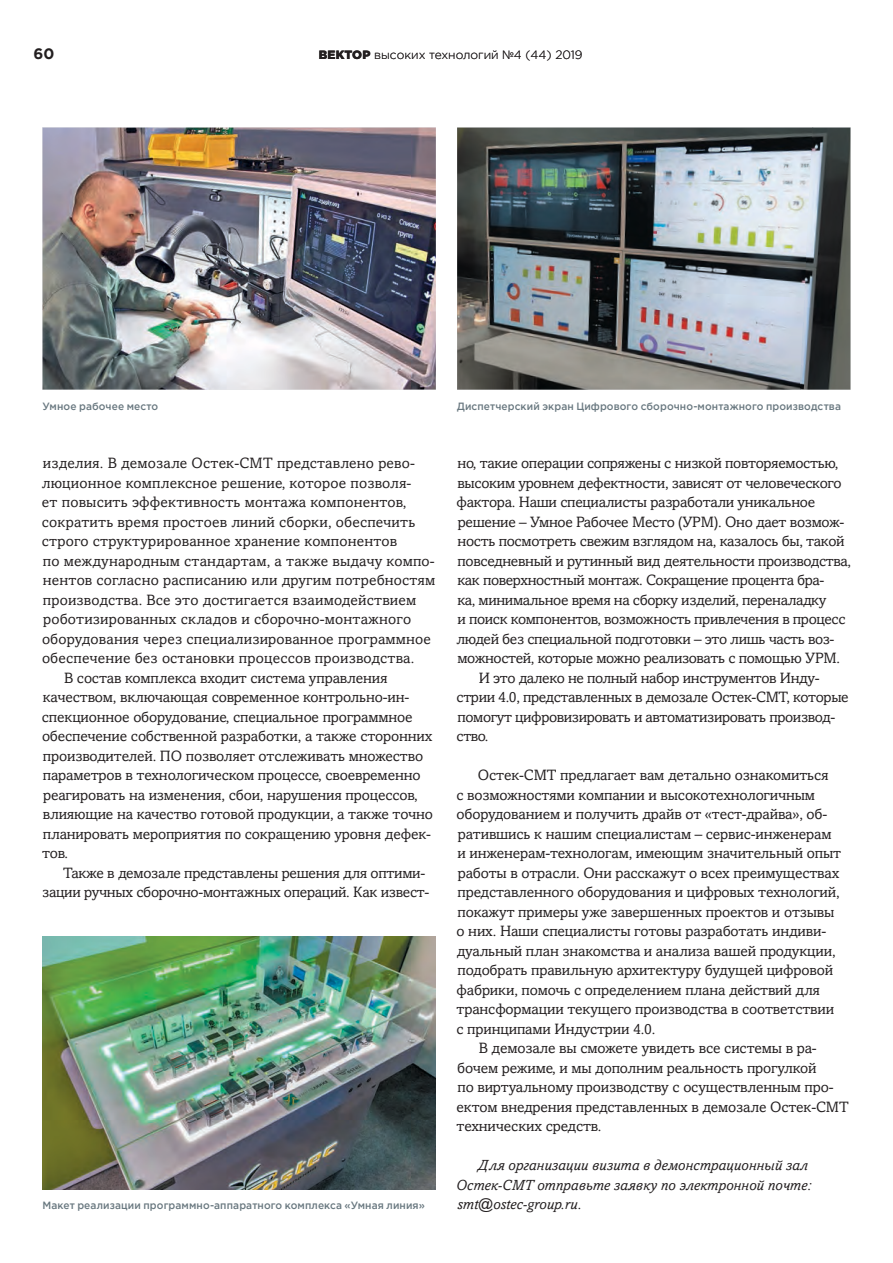
<style>
.page{position:relative;width:893px;height:1263px;background:#fff}
.page>*{position:absolute;margin:0;border:0;box-sizing:border-box;transform-origin:0 0}
.t1{font:15px "Amasis MTW1 G";letter-spacing:-.01em;color:#231f20}
.t2{font:15px "Amasis MTW1 G";letter-spacing:.01em;color:#231f20}
.t3{font:italic 15px/19.5px "Amasis MTW1 G";color:#231f20}
.t4{font:700 15px "Gotham Pro";color:#231f20}
.t5{font:300 12px "Gotham Pro";color:#231f20}
.t6{font:500 10.5px "Gotham Pro";letter-spacing:.01em;color:#697880}
.s1{font-weight:900}
</style>
<div class="page">
<img style="left:43px;top:128px;width:393px;height:262px">
<img style="left:43px;top:936px;width:393px;height:253px">
<img style="left:457px;top:128px;width:343px;height:262px">
<img style="left:800px;top:128px;width:50px;height:262px">
<p class="t4" style="left:33px;top:45px;width:22px">60</p>
<p class="t5" style="left:319px;top:48px;width:265px"><span class="s1">ВЕКТОР</span> высоких технологий №4 (44) 2019</p>
<p class="t6" style="left:43px;top:400px;width:117px">Умное рабочее место</p>
<p class="t2" style="left:43px;top:454px;width:374px">ccccccc. c cccccccc ccccc-ccc cccccccccccc cccc-</p>
<p class="t1" style="left:42px;top:474px;width:371px">ccccccccc ccccccccccc ccccccc, ccccccc ccccccc-</p>
<p class="t1" style="left:42px;top:493px;width:366px">cc cccccccc ccccccccccccc ccccccc ccccccccccc,</p>
<p class="t1" style="left:42px;top:513px;width:375px">ccccccccc ccccc cccccccc ccccc cccccc, cccccccccc</p>
<p class="t1" style="left:42px;top:532px;width:357px">cccccc ccccccccccccccccc cccccccc ccccccccccc</p>
<p class="t1" style="left:43px;top:552px;width:393px">cc ccccccccccccc cccccccccc, c ccccc cccccc ccccc-</p>
<p class="t2" style="left:43px;top:571px;width:394px">cccccc cccccccc cccccccccc ccc cccccc cccccccccccc</p>
<p class="t2" style="left:43px;top:591px;width:375px">cccccccccccc. ccc ccc ccccccccccc ccccccccccccccc</p>
<p class="t1" style="left:43px;top:610px;width:370px">cccccccccccccccc ccccccc c cccccccc-cccccccccc</p>
<p class="t2" style="left:42px;top:630px;width:390px">cccccccccccc ccccc cccccccccccccccccc ccccccccccc</p>
<p class="t1" style="left:42px;top:649px;width:374px">ccccccccccc ccc ccccccccc ccccccccc cccccccccccc.</p>
<p class="t1" style="left:64px;top:669px;width:325px">c cccccc ccccccccc cccccc ccccccc cccccccccc</p>
<p class="t1" style="left:43px;top:688px;width:368px">ccccccccc, cccccccccc ccccccccccc cccccccccc-cc-</p>
<p class="t1" style="left:42px;top:708px;width:372px">ccccccccccc cccccccccccc, ccccccccccc ccccccccccc</p>
<p class="t1" style="left:42px;top:727px;width:392px">ccccccccccc ccccccccccc cccccccccc, c ccccc ccccccccc</p>
<p class="t1" style="left:43px;top:747px;width:382px">cccccccccccccc. cc ccccccccc ccccccccccc ccccccccc</p>
<p class="t1" style="left:43px;top:766px;width:379px">cccccccccc c ccccccccccccccc cccccccc, cccccccccccc</p>
<p class="t1" style="left:43px;top:786px;width:376px">ccccccccccc cc ccccccccc, cccc, ccccccccc ccccccccc,</p>
<p class="t1" style="left:43px;top:805px;width:392px">cccccccc cc cccccccc ccccccc ccccccccc, c ccccc ccccc</p>
<p class="t1" style="left:43px;top:825px;width:390px">ccccccccccc ccccccccccc cc cccccccccc cccccc ccccc-</p>
<p class="t1" style="left:42px;top:844px;width:28px">ccc.</p>
<p class="t1" style="left:63px;top:864px;width:364px">ccccc c cccccccc cccccccccccc ccccccc ccc cccccc-</p>
<p class="t1" style="left:42px;top:883px;width:389px">ccccc cccccc cccccccc-ccccccccc cccccccc. ccc cccccc-</p>
<p class="t6" style="left:43px;top:1199px;width:384px">Макет реализации программно-аппаратного комплекса «Умная линия»</p>
<p class="t6" style="left:457px;top:400px;width:385px">Диспетчерский экран Цифрового сборочно-монтажного производства</p>
<p class="t1" style="left:457px;top:454px;width:382px">cc, ccccc cccccccc ccccccccc c cccccc cccccccccccccc,</p>
<p class="t1" style="left:457px;top:474px;width:386px">ccccccc ccccccc ccccccccccc, ccccccc cc ccccccccccccc</p>
<p class="t1" style="left:457px;top:493px;width:360px">ccccccc. cccc ccccccccccc ccccccccccc cccccccccc</p>
<p class="t1" style="left:458px;top:513px;width:388px">ccccccc – ccccc ccccccc ccccc (ccc). ccc cccc cccccc-</p>
<p class="t1" style="left:457px;top:532px;width:389px">ccccc cccccccccc cccccc cccccccc cc, cccccccc cc, ccccc</p>
<p class="t1" style="left:457px;top:552px;width:395px">cccccccccccc c cccccccc ccc cccccccccccc cccccccccccc,</p>
<p class="t1" style="left:457px;top:571px;width:368px">ccc ccccccccccccc cccccc. cccccccccc cccccccc ccc-</p>
<p class="t1" style="left:457px;top:591px;width:370px">cc, ccccccccccc ccccc cc cccccc ccccccc, ccccccccccc</p>
<p class="t1" style="left:457px;top:610px;width:390px">c ccccc ccccccccccc, ccccccccccc ccccccccccc c ccccccc</p>
<p class="t1" style="left:456px;top:630px;width:380px">ccccc ccc ccccccccccc cccccccccc – ccc cccc ccccc ccc-</p>
<p class="t1" style="left:457px;top:649px;width:384px">ccccccccc, ccccccc ccccc ccccccccccc c ccccccc ccc.</p>
<p class="t1" style="left:479px;top:669px;width:342px">c ccc cccccc cc cccccc ccccc cccccccccccc cccc-</p>
<p class="t1" style="left:456px;top:688px;width:394px">ccccc 4.0, cccccccccccccc c cccccccc ccccc-ccc, ccccccc</p>
<p class="t1" style="left:457px;top:708px;width:379px">ccccccc ccccccccccccccc c cccccccccccccccc cccccccc-</p>
<p class="t1" style="left:456px;top:727px;width:33px">cccc.</p>
<p class="t1" style="left:478px;top:766px;width:352px">ccccc-ccc cccccccccc ccc cccccccc cccccccccccc</p>
<p class="t1" style="left:456px;top:786px;width:360px">c ccccccccccccc cccccccc c ccccccccccccccccccc</p>
<p class="t1" style="left:457px;top:805px;width:372px">ccccccccccccc c cccccccc ccccc cc «cccc-cccccc», cc-</p>
<p class="t1" style="left:458px;top:825px;width:375px">ccccccccc c ccccc cccccccccccc – cccccc-ccccccccc</p>
<p class="t1" style="left:457px;top:844px;width:385px">c ccccccccc-cccccccccc, ccccccc cccccccccccc cccc</p>
<p class="t1" style="left:458px;top:864px;width:383px">cccccc c ccccccc. ccc ccccccccc c cccc ccccccccccccc</p>
<p class="t1" style="left:457px;top:883px;width:384px">ccccccccccccccc cccccccccccc c cccccccc cccccccccc,</p>
<p class="t1" style="left:457px;top:903px;width:378px">ccccccc ccccccc ccc ccccccccccc cccccccc c cccccc</p>
<p class="t1" style="left:457px;top:922px;width:371px">c ccc. cccc ccccccccccc cccccc ccccccccccc cccccc-</p>
<p class="t1" style="left:457px;top:942px;width:380px">cccccccc cccc cccccccccc c ccccccc ccccc ccccccccc,</p>
<p class="t1" style="left:457px;top:961px;width:377px">ccccccccc cccccccccc ccccccccccc ccccccc cccccccc</p>
<p class="t1" style="left:457px;top:981px;width:365px">ccccccc, cccccc c cccccccccccc ccccc cccccccc ccc</p>
<p class="t1" style="left:457px;top:1000px;width:379px">ccccccccccccc cccccccc cccccccccccc c cccccccccccc</p>
<p class="t1" style="left:456px;top:1020px;width:200px">c cccccccccc ccccccccc 4.0.</p>
<p class="t1" style="left:479px;top:1039px;width:339px">c cccccccc cc ccccccc ccccccc ccc ccccccc c cc-</p>
<p class="t1" style="left:457px;top:1059px;width:361px">ccccc cccccc, c cc cccccccc cccccccccc ccccccccc</p>
<p class="t1" style="left:457px;top:1078px;width:378px">cc cccccccccccc cccccccccccc c cccccccccccccc ccc-</p>
<p class="t1" style="left:457px;top:1098px;width:394px">ccccc ccccccccc cccccccccccccc c cccccccc ccccc-ccc</p>
<p class="t1" style="left:457px;top:1117px;width:146px">ccccccccccc ccccccc.</p>
<p class="t3" style="left:456px;top:1156px;width:356px;text-indent:21px">ccc ccccccccccc cccccc c cccccccccccccccc ccc ccccc-ccc ccccccccc cccccc cc ccccccccccc ccccc: smt@ostec-group.ru.</p>
</div>
